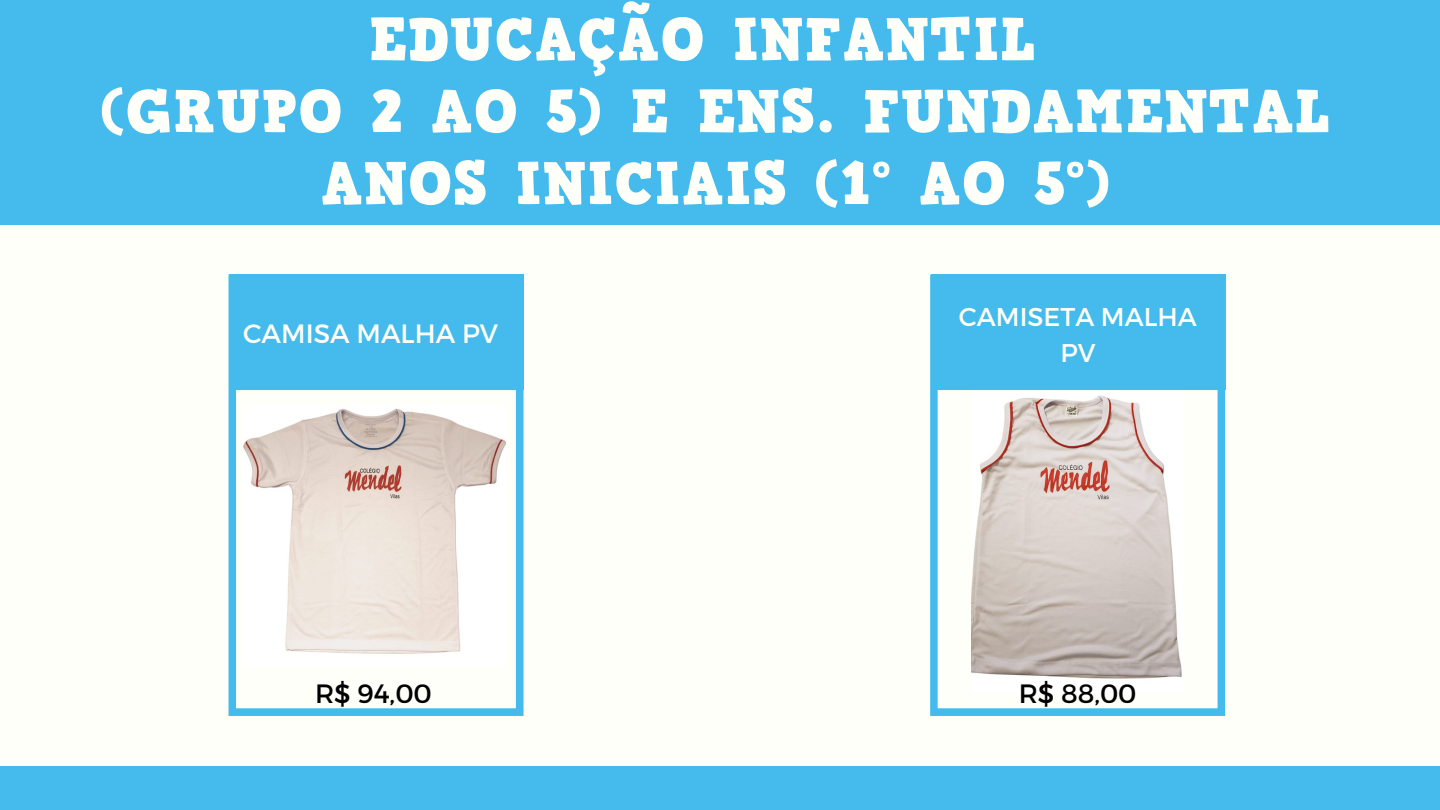
<style>
.page{position:relative;width:1440px;height:810px;background:#44bbec}
.page>*{position:absolute;margin:0;border:0;box-sizing:border-box;transform-origin:0 0}
.t1{font:60px/72px "HVD Comic Serif Pro";letter-spacing:.02em;color:#fefff8;text-align:center}
.t2{font:26.5px "Montserrat";color:#000}
.t3{font:26.5px "Montserrat";color:#fefff8}
.t4{font:25.7px/36px "Montserrat";color:#fefff8;text-align:center}
</style>
<div class="page">
<div style="left:0;top:225px;width:1440px;height:541px;background:#fefff8"></div>
<svg style="left:229px;top:390px;width:295px;height:326px"></svg>
<div style="left:229px;top:275px;width:295px;height:115px;background:#44bbec"></div>
<svg style="left:930px;top:275px;width:295px;height:441px"></svg>
<div style="left:931px;top:275px;width:294px;height:115px;background:#44bbec"></div>
<img style="left:972px;top:390px;width:211px;height:302px">
<img style="left:242px;top:405px;width:264px;height:262px">
<p class="t1" style="left:368px;top:4px;width:669px">EDUCAÇÃO INFANTIL</p>
<p class="t1" style="left:101px;top:76px;width:1231px">(GRUPO 2 AO 5) E ENS. FUNDAMENTAL<br>ANOS INICIAIS (1° AO 5°)</p>
<p class="t3" style="left:243px;top:317px;width:257px">CAMISA MALHA PV</p>
<p class="t4" style="left:959px;top:297px;width:239px">CAMISETA MALHA<br>PV</p>
<p class="t2" style="left:315px;top:676px;width:118px">R$ 94,00</p>
<p class="t2" style="left:1019px;top:676px;width:119px">R$ 88,00</p>
</div>
